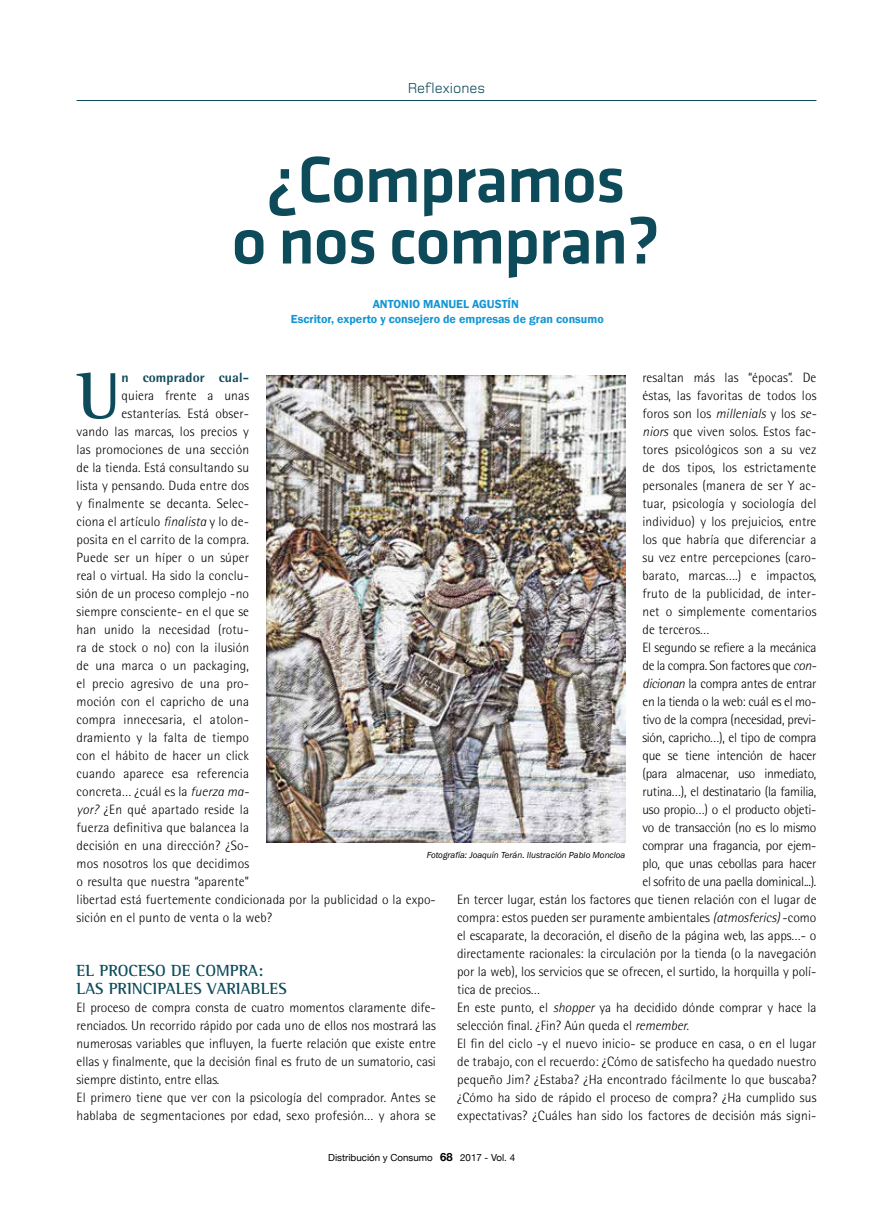
<style>
.page{position:relative;width:893px;height:1212px;background:#fff}
.page>*{position:absolute;margin:0;border:0;box-sizing:border-box;transform-origin:0 0}
.t1{font:500 67.5px/61.5px "Klavika";letter-spacing:-.02em;color:#0d4b5a;text-align:center}
.t2{font:700 67.05px "Rotis Semi Serif";color:#0d4b5a}
.t3{font:700 16.5px/18px "Rotis Semi Serif";color:#0d4b5a}
.t4{font:15px "Foundry Monoline";color:#0d4b5a}
.t5{font:300 13.5px/18px "Rotis Semi Sans Std";letter-spacing:.01em;color:#000}
.t6{font:300 13.5px "Rotis Semi Sans Std";letter-spacing:-.02em;color:#000}
.t7{font:800 13.5px "Rotis Semi Sans Std";letter-spacing:.01em;color:#0d4b5a}
.t8{font:600 12px/14.4px "Franklin Gothic";color:#1596d3;text-align:center}
.t9{font:9.75px "Helvetica Neue";color:#000}
.t10{font:italic 9px "Franklin Gothic";color:#000}
.s1{font-style:italic}
.s2{font-weight:700;font-size:11.25px}
</style>
<div class="page">
<img style="left:266px;top:376px;width:359px;height:466px">
<hr style="left:77px;top:100px;width:739px;height:1px;background:#0d4b5a">
<p class="t4" style="left:408px;top:79px;width:79px">Reflexiones</p>
<h1 class="t1" style="left:232px;top:150px;width:430px">¿Compramos<br>o nos compran?</h1>
<p class="t8" style="left:291px;top:297px;width:314px">ANTONIO MANUEL AGUSTÍN<br>Escritor, experto y consejero de empresas de gran consumo</p>
<h2 class="t2" style="left:77px;top:356px;width:45px">U</h2>
<p class="t7" style="left:121px;top:369px;width:129px">n comprador cual-</p>
<p class="t5" style="left:642px;top:369px;width:175px">resaltan más las “épocas”. De</p>
<p class="t5" style="left:642px;top:387px;width:175px">éstas, las favoritas de todos los</p>
<p class="t5" style="left:642px;top:405px;width:175px">foros son los <span class="s1">millenials</span> y los <span class="s1">se-</span></p>
<p class="t5" style="left:642px;top:423px;width:176px"><span class="s1">niors</span> que viven solos. Estos fac-</p>
<p class="t5" style="left:642px;top:441px;width:175px">tores psicológicos son a su vez</p>
<p class="t5" style="left:642px;top:459px;width:175px">de dos tipos, los estrictamente</p>
<p class="t5" style="left:642px;top:477px;width:176px">personales (manera de ser Y ac-</p>
<p class="t5" style="left:642px;top:495px;width:175px">tuar, psicología y sociología del</p>
<p class="t5" style="left:642px;top:513px;width:176px">individuo) y los prejuicios, entre</p>
<p class="t5" style="left:642px;top:531px;width:175px">los que habría que diferenciar a</p>
<p class="t5" style="left:642px;top:549px;width:175px">su vez entre percepciones (caro-</p>
<p class="t5" style="left:642px;top:567px;width:176px">barato, marcas….) e impactos,</p>
<p class="t5" style="left:642px;top:585px;width:176px">fruto de la publicidad, de inter-</p>
<p class="t5" style="left:642px;top:603px;width:176px">net o simplemente comentarios</p>
<p class="t5" style="left:642px;top:621px;width:69px">de terceros…</p>
<p class="t6" style="left:642px;top:640px;width:175px">El segundo se refiere a la mecánica</p>
<p class="t6" style="left:642px;top:658px;width:175px">de la compra. Son factores que <span class="s1">con-</span></p>
<p class="t6" style="left:642px;top:676px;width:175px"><span class="s1">dicionan</span> la compra antes de entrar</p>
<p class="t6" style="left:642px;top:694px;width:176px">en la tienda o la web: cuál es el mo-</p>
<p class="t6" style="left:642px;top:712px;width:175px">tivo de la compra (necesidad, previ-</p>
<p class="t6" style="left:642px;top:730px;width:176px">sión, capricho…), el tipo de compra</p>
<p class="t6" style="left:642px;top:748px;width:175px">que se tiene intención de hacer</p>
<p class="t6" style="left:642px;top:766px;width:176px">(para almacenar, uso inmediato,</p>
<p class="t6" style="left:642px;top:784px;width:176px">rutina…), el destinatario (la familia,</p>
<p class="t6" style="left:642px;top:802px;width:175px">uso propio…) o el producto objeti-</p>
<p class="t6" style="left:642px;top:820px;width:175px">vo de transacción (no es lo mismo</p>
<p class="t6" style="left:642px;top:838px;width:176px">comprar una fragancia, por ejem-</p>
<p class="t6" style="left:642px;top:856px;width:175px">plo, que unas cebollas para hacer</p>
<p class="t6" style="left:642px;top:874px;width:176px">el sofrito de una paella dominical...).</p>
<p class="t5" style="left:457px;top:891px;width:361px">En tercer lugar, están los factores que tienen relación con el lugar de</p>
<p class="t5" style="left:457px;top:909px;width:361px">compra: estos pueden ser puramente ambientales <span class="s1">(atmosferics)</span> -como</p>
<p class="t5" style="left:457px;top:927px;width:361px">el escaparate, la decoración, el diseño de la página web, las apps…- o</p>
<p class="t5" style="left:457px;top:945px;width:361px">directamente racionales: la circulación por la tienda (o la navegación</p>
<p class="t5" style="left:457px;top:963px;width:361px">por la web), los servicios que se ofrecen, el surtido, la horquilla y polí-</p>
<p class="t5" style="left:457px;top:981px;width:85px">tica de precios…</p>
<p class="t5" style="left:457px;top:999px;width:361px">En este punto, el <span class="s1">shopper</span> ya ha decidido dónde comprar y hace la</p>
<p class="t5" style="left:457px;top:1016px;width:233px">selección final. ¿Fin? Aún queda el <span class="s1">remember.</span></p>
<p class="t5" style="left:457px;top:1034px;width:361px">El fin del ciclo -y el nuevo inicio- se produce en casa, o en el lugar</p>
<p class="t5" style="left:457px;top:1052px;width:361px">de trabajo, con el recuerdo: ¿Cómo de satisfecho ha quedado nuestro</p>
<p class="t5" style="left:457px;top:1070px;width:361px">pequeño Jim? ¿Estaba? ¿Ha encontrado fácilmente lo que buscaba?</p>
<p class="t5" style="left:457px;top:1088px;width:361px">¿Cómo ha sido de rápido el proceso de compra? ¿Ha cumplido sus</p>
<p class="t5" style="left:457px;top:1106px;width:361px">expectativas? ¿Cuáles han sido los factores de decisión más signi-</p>
<p class="t5" style="left:121px;top:387px;width:129px">quiera frente a unas</p>
<p class="t5" style="left:121px;top:405px;width:129px">estanterías. Está obser-</p>
<p class="t5" style="left:77px;top:423px;width:174px">vando las marcas, los precios y</p>
<p class="t5" style="left:77px;top:441px;width:174px">las promociones de una sección</p>
<p class="t5" style="left:77px;top:459px;width:174px">de la tienda. Está consultando su</p>
<p class="t5" style="left:77px;top:477px;width:174px">lista y pensando. Duda entre dos</p>
<p class="t5" style="left:77px;top:495px;width:174px">y finalmente se decanta. Selec-</p>
<p class="t5" style="left:77px;top:513px;width:174px">ciona el artículo <span class="s1">finalista</span> y lo de-</p>
<p class="t5" style="left:77px;top:531px;width:174px">posita en el carrito de la compra.</p>
<p class="t5" style="left:77px;top:549px;width:174px">Puede ser un híper o un súper</p>
<p class="t5" style="left:77px;top:567px;width:174px">real o virtual. Ha sido la conclu-</p>
<p class="t5" style="left:77px;top:585px;width:174px">sión de un proceso complejo -no</p>
<p class="t5" style="left:77px;top:603px;width:174px">siempre consciente- en el que se</p>
<p class="t5" style="left:77px;top:621px;width:174px">han unido la necesidad (rotu-</p>
<p class="t5" style="left:77px;top:639px;width:174px">ra de stock o no) con la ilusión</p>
<p class="t5" style="left:77px;top:657px;width:174px">de una marca o un packaging,</p>
<p class="t5" style="left:77px;top:675px;width:174px">el precio agresivo de una pro-</p>
<p class="t5" style="left:77px;top:693px;width:174px">moción con el capricho de una</p>
<p class="t5" style="left:77px;top:711px;width:174px">compra innecesaria, el atolon-</p>
<p class="t5" style="left:77px;top:729px;width:174px">dramiento y la falta de tiempo</p>
<p class="t5" style="left:77px;top:747px;width:174px">con el hábito de hacer un click</p>
<p class="t5" style="left:77px;top:765px;width:174px">cuando aparece esa referencia</p>
<p class="t5" style="left:77px;top:783px;width:174px">concreta… ¿cuál es la <span class="s1">fuerza ma-</span></p>
<p class="t5" style="left:77px;top:801px;width:174px"><span class="s1">yor?</span> ¿En qué apartado reside la</p>
<p class="t5" style="left:77px;top:819px;width:174px">fuerza definitiva que balancea la</p>
<p class="t5" style="left:77px;top:837px;width:174px">decisión en una dirección? ¿So-</p>
<p class="t5" style="left:77px;top:855px;width:174px">mos nosotros los que decidimos</p>
<p class="t5" style="left:77px;top:873px;width:174px">o resulta que nuestra “aparente”</p>
<p class="t5" style="left:77px;top:891px;width:361px">libertad está fuertemente condicionada por la publicidad o la expo-</p>
<p class="t5" style="left:77px;top:909px;width:197px">sición en el punto de venta o la web?</p>
<p class="t3" style="left:77px;top:962px;width:212px">EL PROCESO DE COMPRA:<br>LAS PRINCIPALES VARIABLES</p>
<p class="t5" style="left:77px;top:999px;width:361px">El proceso de compra consta de cuatro momentos claramente dife&shy;renciados. Un recorrido rápido por cada uno de ellos nos mostrará las numerosas variables que influyen, la fuerte relación que existe entre ellas y finalmente, que la decisión final es fruto de un sumatorio, casi siempre distinto, entre ellas.<br>El primero tiene que ver con la psicología del comprador. Antes se hablaba de segmentaciones por edad, sexo profesión… y ahora se</p>
<p class="t10" style="left:427px;top:849px;width:200px">Fotografía: Joaquín Terán. Ilustración Pablo Moncloa</p>
<p class="t9" style="left:328px;top:1152px;width:188px">Distribución y Consumo <span class="s2">68</span> 2017 - Vol. 4</p>
</div>
